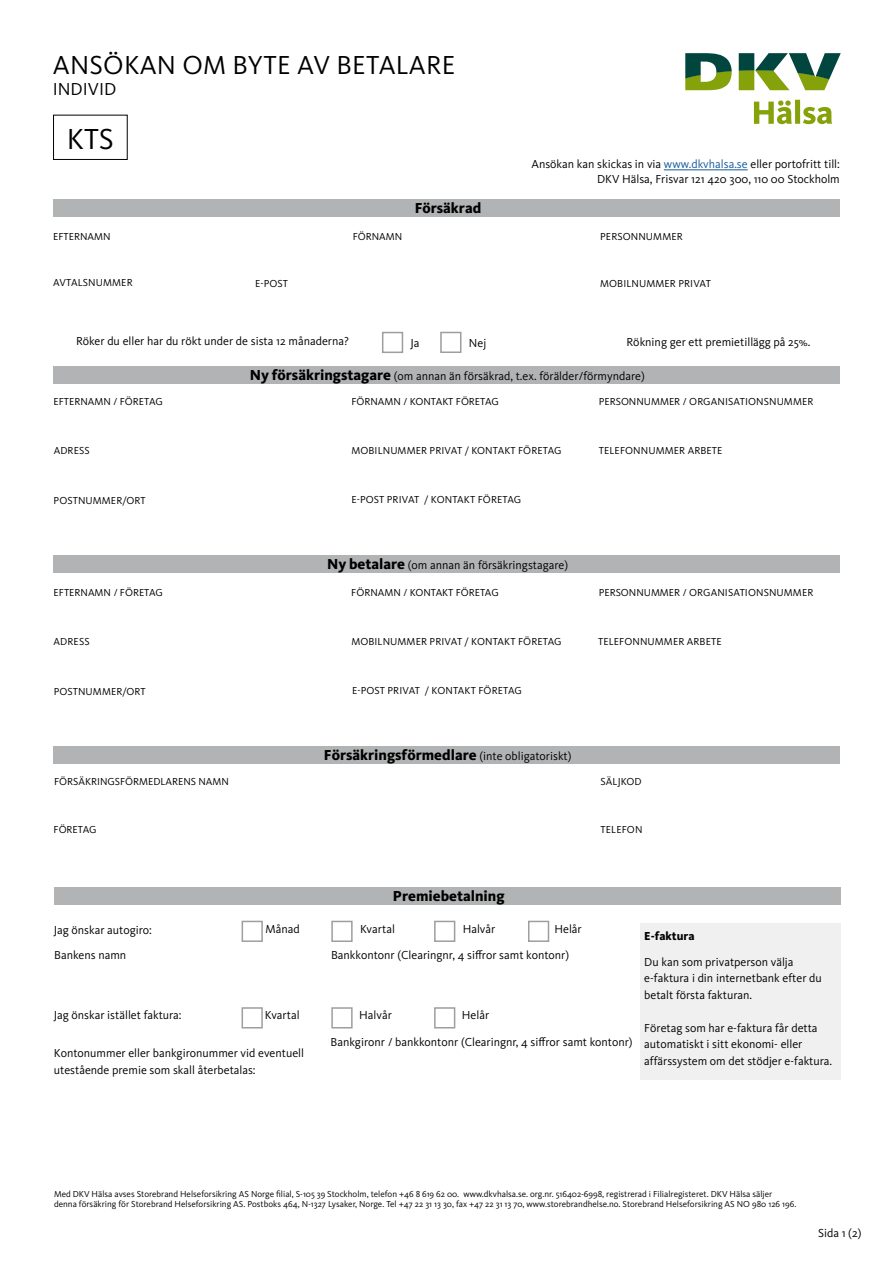
<style>
.page{position:relative;width:893px;height:1263px;background:#fff}
.page>*{position:absolute;margin:0;border:0;box-sizing:border-box;transform-origin:0 0}
.t1{font:30px "Kievit OT";color:#000}
.t2{font:27px "Kievit OT";letter-spacing:.01em;color:#000}
.t3{font:18px "Kievit OT";color:#000}
.t4{font:800 15px "Kievit OT";color:#000}
.t5{font:12px/16.5px "Kievit OT";color:#000}
.t6{font:800 12px "Kievit OT";color:#000}
.t7{font:10.5px "Kievit OT";letter-spacing:.005em;color:#000}
.t8{font:9px/10.8px "Kievit OT";color:#000}
.s1{color:#165b9a}
.s2{font-weight:800;font-size:15px}
.s3{font-weight:400;font-size:12px}
</style>
<div class="page">
<div style="left:53px;top:199px;width:787px;height:18px;background:#b1b3b4"></div>
<div style="left:53px;top:555px;width:786px;height:18px;background:#b1b3b4"></div>
<div style="left:53px;top:115px;width:75px;height:45px;border:1px solid #000"></div>
<hr style="left:664px;top:169px;width:84px;height:1px;background:#165b9a">
<svg style="left:685px;top:53px;width:156px;height:37px"></svg>
<svg style="left:754px;top:100px;width:38px;height:24px"></svg>
<div style="left:795px;top:100px;width:5px;height:24px;background:#86a20b"></div>
<svg style="left:803px;top:107px;width:29px;height:17px"></svg>
<div style="left:53px;top:366px;width:786px;height:17px;background:#b1b3b4"></div>
<div style="left:440px;top:332px;width:21px;height:21px;border:2px solid #9c9e9f"></div>
<div style="left:382px;top:332px;width:21px;height:21px;border:2px solid #9c9e9f"></div>
<div style="left:54px;top:887px;width:787px;height:17px;background:#b1b3b4"></div>
<div style="left:242px;top:921px;width:21px;height:21px;border:2px solid #9c9e9f"></div>
<div style="left:331px;top:921px;width:22px;height:21px;border:2px solid #9c9e9f"></div>
<div style="left:434px;top:921px;width:21px;height:21px;border:2px solid #9c9e9f"></div>
<div style="left:528px;top:921px;width:21px;height:21px;border:2px solid #9c9e9f"></div>
<div style="left:242px;top:1007px;width:21px;height:21px;border:2px solid #9c9e9f"></div>
<div style="left:331px;top:1007px;width:22px;height:21px;border:2px solid #9c9e9f"></div>
<div style="left:434px;top:1007px;width:21px;height:21px;border:2px solid #9c9e9f"></div>
<div style="left:54px;top:746px;width:786px;height:18px;background:#b1b3b4"></div>
<div style="left:640px;top:924px;width:201px;height:156px;background:#f0f0f1"></div>
<h2 class="t2" style="left:53px;top:50px;width:404px">ANSÖKAN OM BYTE AV BETALARE</h2>
<h3 class="t3" style="left:53px;top:79px;width:65px">INDIVID</h3>
<h1 class="t1" style="left:67px;top:122px;width:48px">KTS</h1>
<p class="t4" style="left:415px;top:199px;width:68px">Försäkrad</p>
<p class="t5" style="left:531px;top:157px;width:310px;line-height:14.4px;text-align:right">Ansökan kan skickas in via <span class="s1">www.dkvhalsa.se</span> eller portofritt till:<br>DKV Hälsa, Frisvar 121 420 300, 110 00 Stockholm</p>
<p class="t7" style="left:353px;top:230px;width:51px">FÖRNAMN</p>
<p class="t7" style="left:53px;top:230px;width:59px">EFTERNAMN</p>
<p class="t7" style="left:600px;top:230px;width:84px">PERSONNUMMER</p>
<p class="t7" style="left:53px;top:277px;width:81px">AVTALSNUMMER</p>
<p class="t7" style="left:255px;top:278px;width:34px">E-POST</p>
<p class="t7" style="left:600px;top:278px;width:112px">MOBILNUMMER PRIVAT</p>
<p class="t5" style="left:76px;top:333px;width:274px">Röker du eller har du rökt under de sista 12 månaderna?</p>
<p class="t5" style="left:411px;top:335px;width:11px">Ja</p>
<p class="t5" style="left:469px;top:335px;width:19px">Nej</p>
<p class="t5" style="left:627px;top:333px;width:185px">Rökning ger ett premietillägg på 25%.</p>
<p class="t7" style="left:54px;top:396px;width:111px">EFTERNAMN / FÖRETAG</p>
<p class="t5" style="left:250px;top:367px;width:396px"><span class="s2">Ny försäkringstagare</span> (om annan än försäkrad, t.ex. förälder/förmyndare)</p>
<p class="t7" style="left:351px;top:396px;width:149px">FÖRNAMN / KONTAKT FÖRETAG</p>
<p class="t7" style="left:599px;top:396px;width:216px">PERSONNUMMER / ORGANISATIONSNUMMER</p>
<p class="t7" style="left:54px;top:444px;width:38px">ADRESS</p>
<p class="t7" style="left:351px;top:445px;width:212px">MOBILNUMMER PRIVAT / KONTAKT FÖRETAG</p>
<p class="t7" style="left:599px;top:445px;width:125px">TELEFONNUMMER ARBETE</p>
<p class="t7" style="left:54px;top:494px;width:94px">POSTNUMMER/ORT</p>
<p class="t7" style="left:351px;top:494px;width:171px">E-POST PRIVAT / KONTAKT FÖRETAG</p>
<p class="t7" style="left:54px;top:587px;width:111px">EFTERNAMN / FÖRETAG</p>
<p class="t5" style="left:327px;top:557px;width:243px"><span class="s2">Ny betalare</span> (om annan än försäkringstagare)</p>
<p class="t7" style="left:351px;top:587px;width:149px">FÖRNAMN / KONTAKT FÖRETAG</p>
<p class="t7" style="left:599px;top:587px;width:216px">PERSONNUMMER / ORGANISATIONSNUMMER</p>
<p class="t7" style="left:54px;top:635px;width:38px">ADRESS</p>
<p class="t7" style="left:351px;top:636px;width:212px">MOBILNUMMER PRIVAT / KONTAKT FÖRETAG</p>
<p class="t7" style="left:598px;top:636px;width:125px">TELEFONNUMMER ARBETE</p>
<p class="t7" style="left:54px;top:685px;width:94px">POSTNUMMER/ORT</p>
<p class="t7" style="left:352px;top:685px;width:171px">E-POST PRIVAT / KONTAKT FÖRETAG</p>
<p class="t7" style="left:54px;top:776px;width:176px">FÖRSÄKRINGSFÖRMEDLARENS NAMN</p>
<p class="t7" style="left:54px;top:823px;width:44px">FÖRETAG</p>
<p class="t4" style="left:324px;top:746px;width:249px">Försäkringsförmedlare <span class="s3">(inte obligatoriskt)</span></p>
<p class="t4" style="left:393px;top:887px;width:113px">Premiebetalning</p>
<p class="t7" style="left:601px;top:775px;width:43px">SÄLJKOD</p>
<p class="t7" style="left:601px;top:823px;width:43px">TELEFON</p>
<p class="t5" style="left:54px;top:922px;width:100px">Jag önskar autogiro:</p>
<p class="t5" style="left:266px;top:921px;width:36px">Månad</p>
<p class="t5" style="left:360px;top:921px;width:36px">Kvartal</p>
<p class="t5" style="left:463px;top:921px;width:34px">Halvår</p>
<p class="t5" style="left:554px;top:921px;width:29px">Helår</p>
<p class="t5" style="left:54px;top:946px;width:74px">Bankens namn</p>
<p class="t5" style="left:331px;top:946px;width:240px">Bankkontonr (Clearingnr, 4 siffror samt kontonr)</p>
<p class="t5" style="left:54px;top:1007px;width:129px">Jag önskar istället faktura:</p>
<p class="t5" style="left:265px;top:1007px;width:36px">Kvartal</p>
<p class="t5" style="left:359px;top:1007px;width:34px">Halvår</p>
<p class="t5" style="left:462px;top:1007px;width:29px">Helår</p>
<p class="t5" style="left:54px;top:1045px;width:252px">Kontonummer eller bankgironummer vid eventuell utestående premie som skall återbetalas:</p>
<p class="t5" style="left:331px;top:1034px;width:304px">Bankgironr / bankkontonr (Clearingnr, 4 siffror samt kontonr)</p>
<p class="t6" style="left:644px;top:929px;width:52px">E-faktura</p>
<p class="t5" style="left:644px;top:954px;width:179px">Du kan som privatperson välja e-faktura i din internetbank efter du betalt första fakturan.</p>
<p class="t5" style="left:644px;top:1020px;width:189px">Företag som har e-faktura får detta automatiskt i sitt ekonomi- eller affärssystem om det stödjer e-faktura.</p>
<p class="t8" style="left:54px;top:1188px;width:744px">Med DKV Hälsa avses Storebrand Helseforsikring AS Norge filial, S-105 39 Stockholm, telefon +46 8 619 62 00. www.dkvhalsa.se. org.nr. 516402-6998, registrerad i Filialregisteret. DKV Hälsa säljer denna försäkring för Storebrand Helseforsikring AS. Postboks 464, N-1327 Lysaker, Norge. Tel +47 22 31 13 30, fax +47 22 31 13 70, www.storebrandhelse.no. Storebrand Helseforsikring AS NO 980 126 196.</p>
<p class="t5" style="left:818px;top:1225px;width:45px">Sida 1 (2)</p>
</div>
